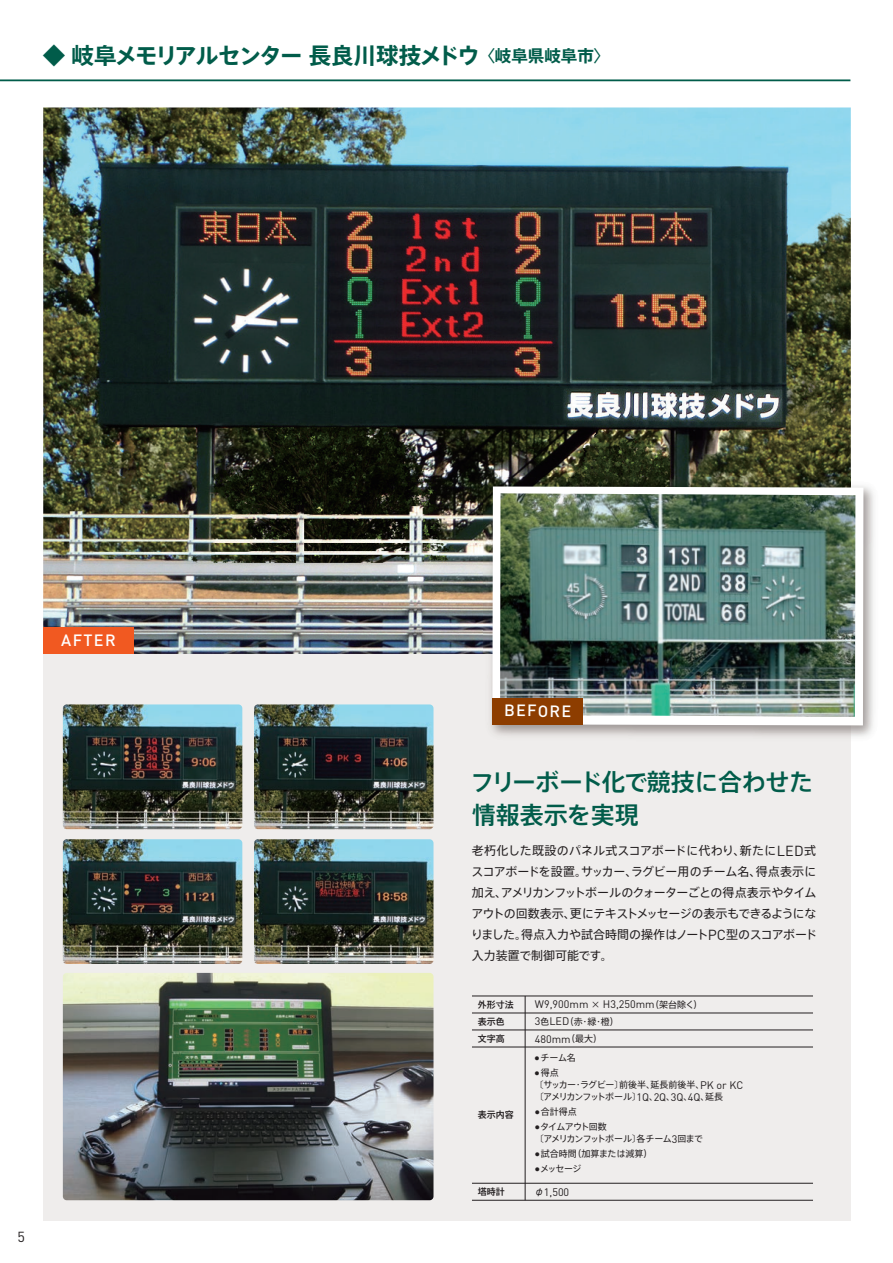
<style>
.page{position:relative;width:893px;height:1263px;background:#fff}
.page>*{position:absolute;margin:0;border:0;box-sizing:border-box;transform-origin:0 0}
.t1{font:500 24px/33px "Axis Std";letter-spacing:-.02em;color:#015c4a}
.t2{font:700 22.5px "Axis Std";letter-spacing:-.075em;color:#015c4a}
.t3{font:500 16.2px "DIN";letter-spacing:.085em;color:#fff}
.t4{font:14.4px "DIN";color:#231f20}
.t5{font:12px/21px "Axis Std";letter-spacing:-.01em;color:#231f20;text-align:justify}
.t6{font:10.8px "DIN";color:#231f20}
.t7{font:9px/12px "Axis Std";color:#231f20}
.t8{font:9px/12px "Axis Std";letter-spacing:-.09em;color:#231f20}
.t9{font:9px "Axis Std";letter-spacing:-.05em;color:#231f20}
.t10{font:500 9px "Axis Std";color:#231f20}
.t11{font:9px "Axis Std";letter-spacing:-.115em;color:#231f20}
.s1{font-size:16.5px}
.s2{font-family:"DIN";font-size:14.4px}
.s3{font-family:"Axis Std";font-size:9px}
.s4{font-family:"DIN";font-size:10.8px}
.s5{font-family:"Shin Go Pro";font-size:9px}
</style>
<div class="page">
<div style="left:43px;top:541px;width:808px;height:679px;background:#efedec"></div>
<img style="left:43px;top:107px;width:808px;height:547px">
<img style="left:63px;top:973px;width:370px;height:227px">
<img style="left:63px;top:704px;width:179px;height:125px">
<img style="left:63px;top:839px;width:179px;height:125px">
<img style="left:254px;top:704px;width:179px;height:125px">
<img style="left:254px;top:839px;width:179px;height:125px">
<div style="left:43px;top:628px;width:91px;height:26px;background:#f15921"></div>
<hr style="left:472px;top:996px;width:341px;height:1px;background:#231f20">
<hr style="left:472px;top:1013px;width:341px;height:1px;background:#231f20">
<hr style="left:472px;top:1047px;width:341px;height:1px;background:#231f20">
<hr style="left:472px;top:1183px;width:341px;height:1px;background:#231f20">
<hr style="left:472px;top:1200px;width:341px;height:1px;background:#231f20">
<hr style="left:525px;top:996px;width:1px;height:204px;background:#231f20">
<hr style="left:472px;top:1030px;width:341px;height:1px;background:#231f20">
<hr style="left:0;top:79px;width:850px;height:2px;background:#015c4a">
<img style="left:484px;top:478px;width:390px;height:259px">
<svg style="left:492px;top:486px;width:371px;height:239px"></svg>
<img style="left:500px;top:493px;width:355px;height:224px">
<div style="left:493px;top:697px;width:90px;height:27px;background:#8d3d00"></div>
<h2 class="t2" style="left:43px;top:38px;width:569px">◆ 岐阜メモリアルセンター長良川球技メドウ<span class="s1">〈岐阜県岐阜市〉</span></h2>
<h3 class="t3" style="left:61px;top:630px;width:56px">AFTER</h3>
<p class="t4" style="left:18px;top:1228px;width:9px">5</p>
<h3 class="t3" style="left:504px;top:700px;width:69px;rotate:1deg">BEFORE</h3>
<h1 class="t1" style="left:471px;top:764px;width:344px">フリーボード化で競技に合わせた情報表示を実現</h1>
<p class="t5" style="left:471px;top:839px;width:348px">老朽化した既設のパネル式スコアボードに代わり、新たに<span class="s2">LED</span>式スコアボードを設置。サッカー、ラグビー用のチーム名、得点表示に加え、アメリカンフットボールのクォーターごとの得点表示やタイムアウトの回数表示、更にテキストメッセージの表示もできるようになりました。得点入力や試合時間の操作はノート<span class="s2">PC</span>型のスコアボード入力装置で制御可能です。</p>
<p class="t10" style="left:478px;top:998px;width:37px">外形寸法</p>
<p class="t10" style="left:478px;top:1032px;width:28px">文字高</p>
<p class="t6" style="left:535px;top:998px;width:169px">W9,900mm <span class="s3">×</span> H3,250mm<span class="s3">（架台除く）</span></p>
<p class="t6" style="left:535px;top:1032px;width:69px">480mm<span class="s3">（最大）</span></p>
<p class="t10" style="left:478px;top:1015px;width:28px">表示色</p>
<p class="t9" style="left:535px;top:1015px;width:86px"><span class="s4">3</span>色<span class="s4">LED</span>（赤・緑・橙）</p>
<p class="t10" style="left:478px;top:1108px;width:37px">表示内容</p>
<p class="t10" style="left:478px;top:1185px;width:28px">塔時計</p>
<p class="t9" style="left:535px;top:1051px;width:43px"><sup>●</sup> チーム名</p>
<p class="t7" style="left:535px;top:1066px;width:171px"><sup>●</sup> 得点<br>〔サッカー・ラグビー〕前後半、延長前後半、</p>
<p class="t6" style="left:700px;top:1078px;width:45px">PK or KC</p>
<p class="t11" style="left:535px;top:1090px;width:108px">〔アメリカンフットボール〕</p>
<p class="t6" style="left:636px;top:1090px;width:88px">1Q<span class="s3">、</span>2Q<span class="s3">、</span>3Q<span class="s3">、</span>4Q<span class="s3">、延長</span></p>
<p class="t9" style="left:535px;top:1105px;width:43px"><sup>●</sup> 合計得点</p>
<p class="t8" style="left:535px;top:1120px;width:170px"><sup>●</sup> タイムアウト回数<br>〔アメリカンフットボール〕各チーム<span class="s4">3</span>回まで</p>
<p class="t7" style="left:535px;top:1147px;width:119px"><sup>●</sup> 試合時間（加算または減算）</p>
<p class="t9" style="left:535px;top:1162px;width:48px"><sup>●</sup> メッセージ</p>
<p class="t6" style="left:535px;top:1185px;width:36px"><span class="s5">φ</span>1,500</p>
</div>
